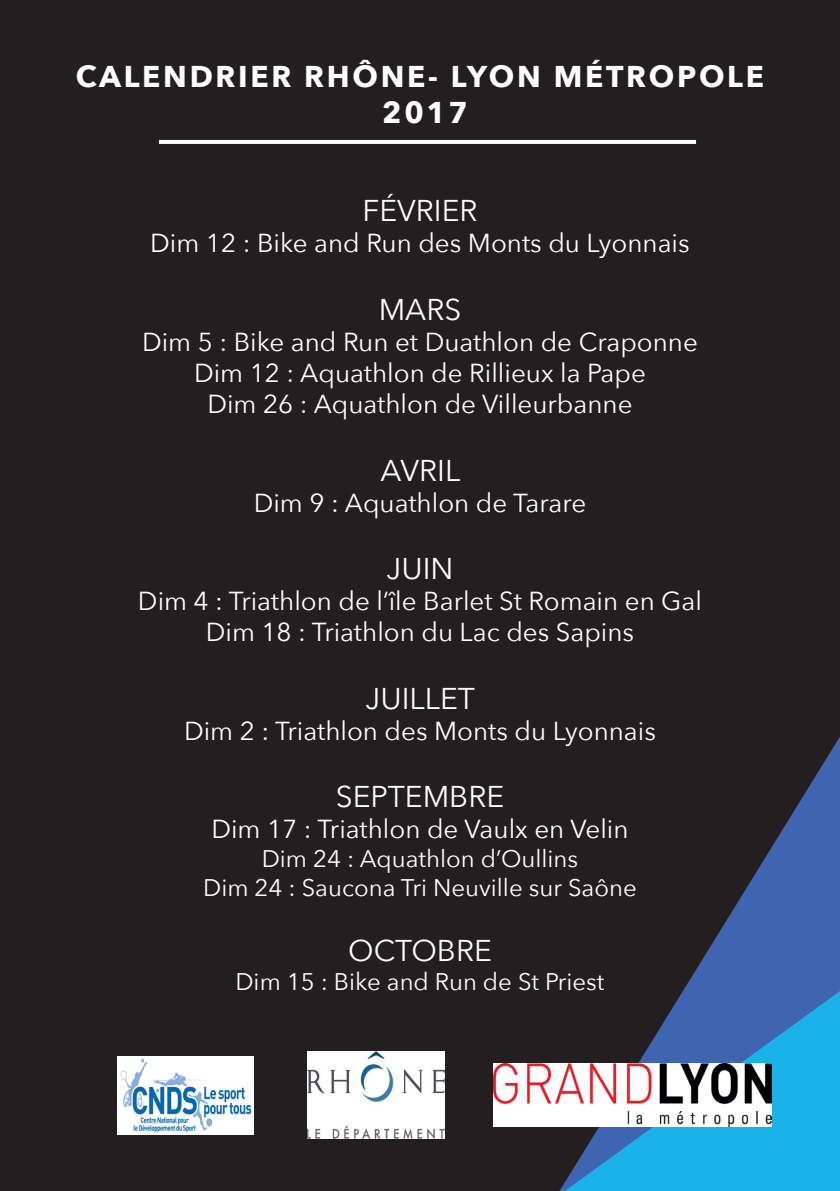
<style>
.page{position:relative;width:840px;height:1191px;background:#fff}
.page>*{position:absolute;margin:0;border:0;box-sizing:border-box;transform-origin:0 0}
.t1{font:30px "Avenir Next";color:#fff}
.t2{font:700 30px "Avenir Next";letter-spacing:.09em;color:#fff}
.t3{font:26px "Avenir Next";color:#fff}
.t4{font:24px "Avenir Next";color:#fff}
</style>
<div class="page">
<div style="left:0;top:0;width:839px;height:1191px;background:#231f20"></div>
<img style="left:117px;top:1056px;width:136px;height:78px">
<svg style="left:559px;top:738px;width:280px;height:453px"></svg>
<svg style="left:564px;top:991px;width:275px;height:200px;fill:#1ab3e7"></svg>
<hr style="left:159px;top:140px;width:536px;height:4px;background:#fff">
<img style="left:307px;top:1051px;width:137px;height:87px">
<img style="left:493px;top:1063px;width:277px;height:63px">
<p class="t2" style="left:76px;top:50px;width:689px">CALENDRIER RHÔNE- LYON MÉTROPOLE</p>
<p class="t2" style="left:382px;top:86px;width:87px">2017</p>
<p class="t1" style="left:362px;top:185px;width:116px">FÉVRIER</p>
<p class="t3" style="left:150px;top:221px;width:540px">Dim 12 : Bike and Run des Monts du Lyonnais</p>
<p class="t1" style="left:378px;top:284px;width:84px">MARS</p>
<p class="t3" style="left:142px;top:320px;width:557px">Dim 5 : Bike and Run et Duathlon de Craponne</p>
<p class="t3" style="left:194px;top:351px;width:453px">Dim 12 : Aquathlon de Rillieux la Pape</p>
<p class="t3" style="left:207px;top:382px;width:426px">Dim 26 : Aquathlon de Villeurbanne</p>
<p class="t1" style="left:380px;top:445px;width:81px">AVRIL</p>
<p class="t3" style="left:253px;top:481px;width:334px">Dim 9 : Aquathlon de Tarare</p>
<p class="t1" style="left:386px;top:543px;width:68px">JUIN</p>
<p class="t3" style="left:138px;top:579px;width:565px">Dim 4 : Triathlon de l’île Barlet St Romain en Gal</p>
<p class="t3" style="left:206px;top:610px;width:429px">Dim 18 : Triathlon du Lac des Sapins</p>
<p class="t1" style="left:365px;top:673px;width:111px">JUILLET</p>
<p class="t3" style="left:184px;top:709px;width:473px">Dim 2 : Triathlon des Monts du Lyonnais</p>
<p class="t1" style="left:335px;top:771px;width:170px">SEPTEMBRE</p>
<p class="t3" style="left:211px;top:807px;width:418px">Dim 17 : Triathlon de Vaulx en Velin</p>
<p class="t4" style="left:261px;top:838px;width:318px">Dim 24 : Aquathlon d’Oullins</p>
<p class="t4" style="left:203px;top:867px;width:435px">Dim 24 : Saucona Tri Neuville sur Saône</p>
<p class="t1" style="left:348px;top:925px;width:145px">OCTOBRE</p>
<p class="t4" style="left:235px;top:961px;width:370px">Dim 15 : Bike and Run de St Priest</p>
</div>
